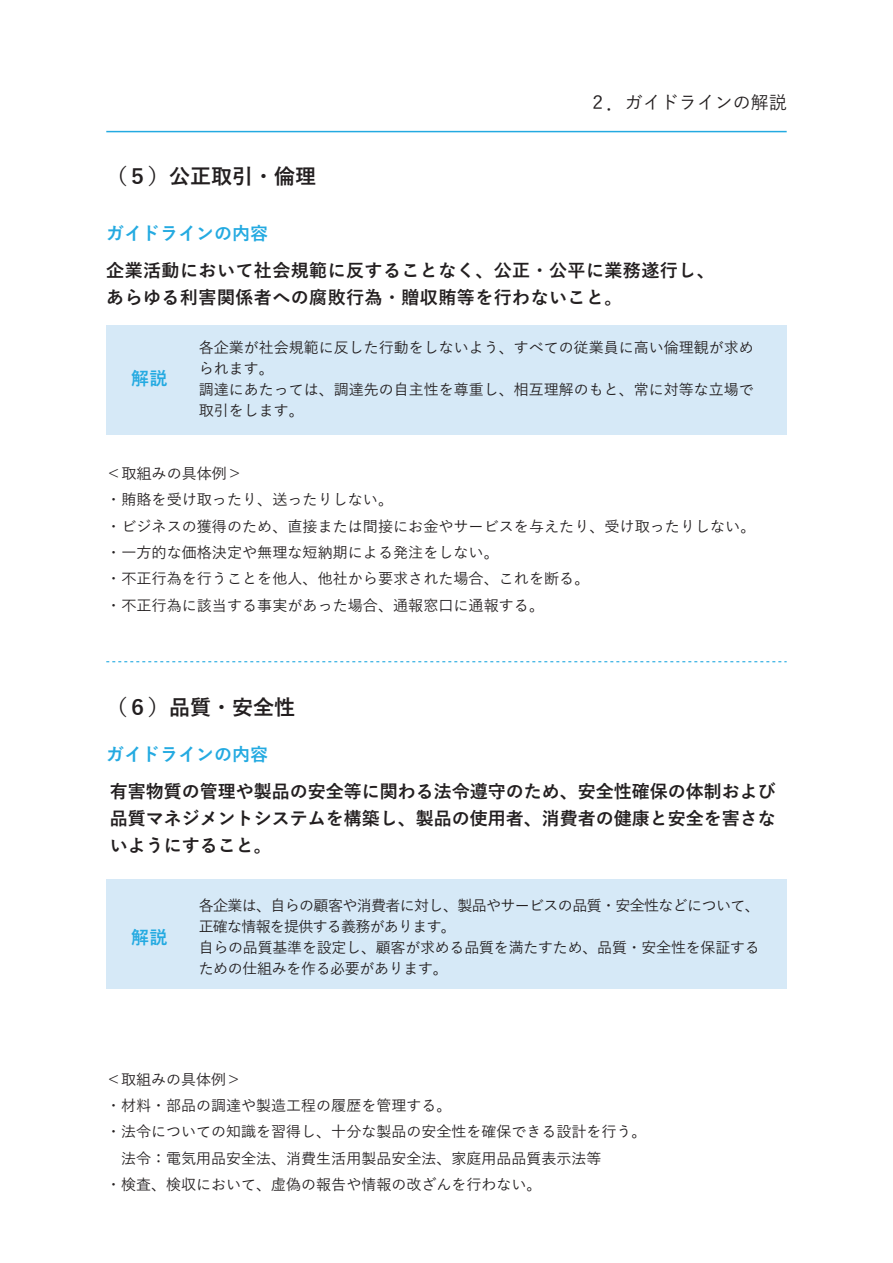
<style>
.page{position:relative;width:893px;height:1263px;background:#fff}
.page>*{position:absolute;margin:0;border:0;box-sizing:border-box;transform-origin:0 0}
.t1{font:700 21px "Yu Gothic";color:#231f20}
.t2{font:700 18px/27px "Yu Gothic";letter-spacing:.025em;color:#231f20}
.t3{font:700 18px "Yu Gothic";color:#24aae1}
.t4{font:500 18px "Yu Gothic";color:#231f20}
.t5{font:500 15.15px/26.4px "Yu Gothic";color:#231f20}
.t6{font:500 15px/26.2px "Yu Gothic";color:#231f20}
.t7{font:500 15px/21px "Yu Gothic";letter-spacing:-.04em;color:#231f20}
</style>
<div class="page">
<hr style="left:106px;top:131px;width:681px;height:1px;background:#24aae1">
<div style="left:106px;top:325px;width:681px;height:110px;background:#d6e9f7"></div>
<div style="left:106px;top:879px;width:681px;height:109px;background:#d6e9f7"></div>
<svg style="left:106px;top:661px;width:681px;height:1px"></svg>
<h1 class="t1" style="left:106px;top:164px;width:211px">（５）公正取引・倫理</h1>
<p class="t3" style="left:106px;top:224px;width:163px">ガイドラインの内容</p>
<p class="t4" style="left:589px;top:86px;width:199px">２．ガイドラインの解説</p>
<p class="t2" style="left:106px;top:258px;width:610px">企業活動において社会規範に反することなく、公正・公平に業務遂行し、あらゆる利害関係者への腐敗行為・贈収賄等を行わないこと。</p>
<p class="t6" style="left:199px;top:335px;width:557px;line-height:21px">各企業が社会規範に反した行動をしないよう、すべての従業員に高い倫理観が求められます。<br>調達にあたっては、調達先の自主性を尊重し、相互理解のもと、常に対等な立場で取引をします。</p>
<p class="t3" style="left:131px;top:368px;width:37px">解説</p>
<p class="t5" style="left:106px;top:458px;width:651px">＜取組みの具体例＞<br>・賄賂を受け取ったり、送ったりしない。<br>・ビジネスの獲得のため、直接または間接にお金やサービスを与えたり、受け取ったりしない。・一方的な価格決定や無理な短納期による発注をしない。<br>・不正行為を行うことを他人、他社から要求された場合、これを断る。<br>・不正行為に該当する事実があった場合、通報窓口に通報する。</p>
<h1 class="t1" style="left:106px;top:695px;width:190px">（６）品質・安全性</h1>
<p class="t3" style="left:106px;top:744px;width:163px">ガイドラインの内容</p>
<p class="t2" style="left:110px;top:778px;width:667px;text-align:justify">有害物質の管理や製品の安全等に関わる法令遵守のため、安全性確保の体制および品質マネジメントシステムを構築し、製品の使用者、消費者の健康と安全を害さないようにすること。</p>
<p class="t3" style="left:131px;top:927px;width:37px">解説</p>
<p class="t7" style="left:199px;top:893px;width:563px">各企業は、自らの顧客や消費者に対し、製品やサービスの品質・安全性などについて、正確な情報を提供する義務があります。<br>自らの品質基準を設定し、顧客が求める品質を満たすため、品質・安全性を保証するための仕組みを作る必要があります。</p>
<p class="t6" style="left:106px;top:1064px;width:541px">＜取組みの具体例＞<br>・材料・部品の調達や製造工程の履歴を管理する。<br>・法令についての知識を習得し、十分な製品の安全性を確保できる設計を行う。　法令：電気用品安全法、消費生活用製品安全法、家庭用品品質表示法等<br>・検査、検収において、虚偽の報告や情報の改ざんを行わない。</p>
</div>
